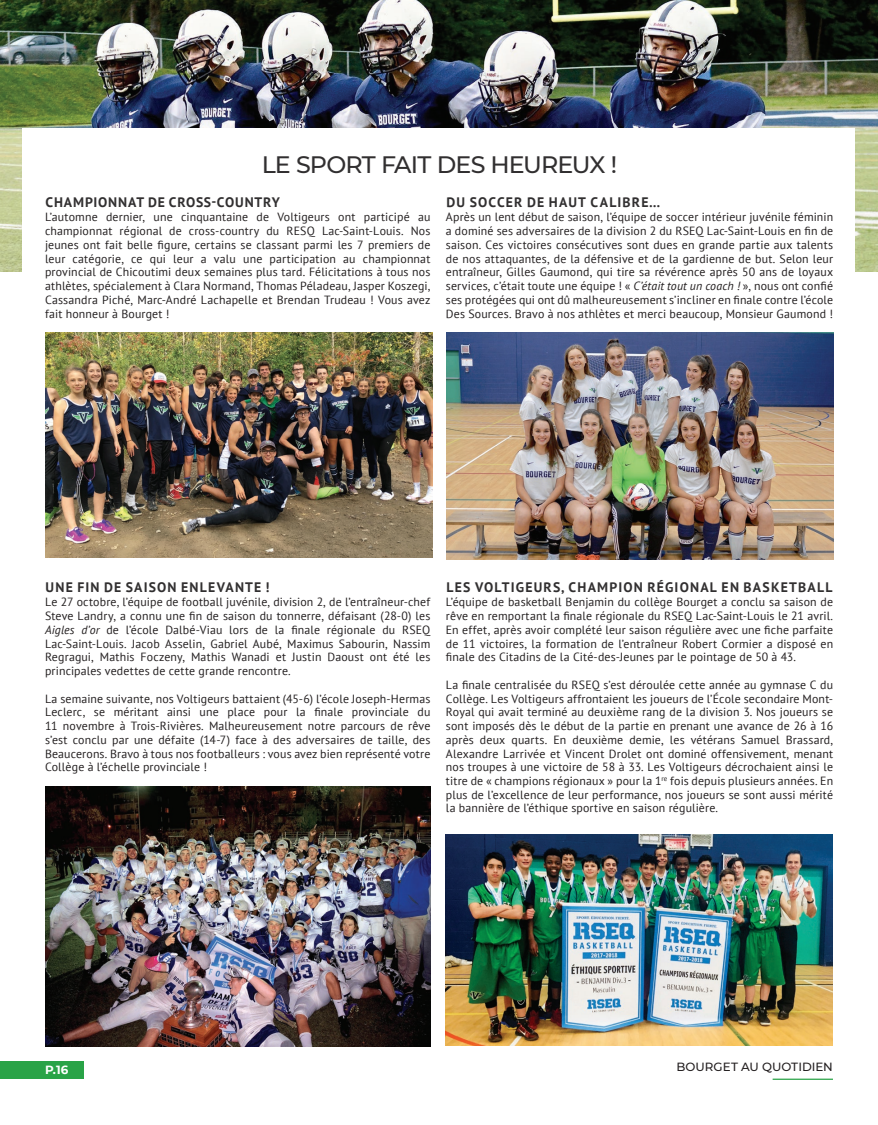
<style>
.page{position:relative;width:878px;height:1125px;background:#fff}
.page>*{position:absolute;margin:0;border:0;box-sizing:border-box;transform-origin:0 0}
.t1{font:500 23.75px "Montserrat";letter-spacing:-.035em;color:#312f30}
.t2{font:700 13.75px "PT Sans";letter-spacing:.085em;color:#312f30}
.t3{font:700 13.75px "PT Sans";letter-spacing:.06em;color:#312f30}
.t4{font:11.88px/13.8px "PT Sans";letter-spacing:.01em;color:#231f20;text-align:justify}
.t5{font:500 11.88px "Montserrat";color:#231f20}
.t6{font:700 11.88px "Montserrat";color:#fff}
.s1{font-style:italic}
</style>
<div class="page">
<hr style="left:772px;top:1079px;width:60px;height:1px;background:#29a347">
<div style="left:0;top:1061px;width:83px;height:18px;background:#29a347"></div>
<img style="left:0;top:0;width:878px;height:272px">
<div style="left:22px;top:129px;width:833px;height:193px;background:#fff"></div>
<img style="left:45px;top:333px;width:387px;height:225px">
<img style="left:45px;top:787px;width:386px;height:259px">
<img style="left:446px;top:332px;width:387px;height:227px">
<img style="left:445px;top:834px;width:387px;height:212px">
<h1 class="t1" style="left:262px;top:148px;width:357px">LE SPORT FAIT DES HEUREUX !</h1>
<p class="t3" style="left:46px;top:194px;width:236px">CHAMPIONNAT DE CROSS-COUNTRY</p>
<p class="t4" style="left:45px;top:210px;width:387px">L’automne dernier, une cinquantaine de Voltigeurs ont participé au championnat régional de cross-country du RESQ Lac-Saint-Louis. Nos jeunes ont fait belle figure, certains se classant parmi les 7 premiers de leur catégorie, ce qui leur a valu une participation au championnat provincial de Chicoutimi deux semaines plus tard. Félicitations à tous nos athlètes, spécialement à Clara Normand, Thomas Péladeau, Jasper Koszegi, Cassandra Piché, Marc-André Lachapelle et Brendan Trudeau ! Vous avez fait honneur à Bourget !</p>
<p class="t2" style="left:446px;top:194px;width:215px">DU SOCCER DE HAUT CALIBRE…</p>
<p class="t4" style="left:446px;top:210px;width:389px">Après un lent début de saison, l’équipe de soccer intérieur juvénile féminin a dominé ses adversaires de la division 2 du RSEQ Lac-Saint-Louis en fin de saison. Ces victoires consécutives sont dues en grande partie aux talents de nos attaquantes, de la défensive et de la gardienne de but. Selon leur entraîneur, Gilles Gaumond, qui tire sa révérence après 50 ans de loyaux services, c’était toute une équipe ! « <span class="s1">C’était tout un coach !</span> », nous ont confié ses protégées qui ont dû malheureusement s’incliner en finale contre l’école Des Sources. Bravo à nos athlètes et merci beaucoup, Monsieur Gaumond !</p>
<p class="t2" style="left:46px;top:579px;width:225px">UNE FIN DE SAISON ENLEVANTE !</p>
<p class="t4" style="left:45px;top:595px;width:387px">Le 27 octobre, l’équipe de football juvénile, division 2, de l’entraîneur-chef Steve Landry, a connu une fin de saison du tonnerre, défaisant (28-0) les <span class="s1">Aigles d’or</span> de l’école Dalbé-Viau lors de la finale régionale du RSEQ Lac-Saint-Louis. Jacob Asselin, Gabriel Aubé, Maximus Sabourin, Nassim Regragui, Mathis Foczeny, Mathis Wanadi et Justin Daoust ont été les principales vedettes de cette grande rencontre.</p>
<p class="t4" style="left:45px;top:691px;width:387px">La semaine suivante, nos Voltigeurs battaient (45-6) l’école Joseph-Hermas Leclerc, se méritant ainsi une place pour la finale provinciale du 11 novembre à Trois-Rivières. Malheureusement notre parcours de rêve s’est conclu par une défaite (14-7) face à des adversaires de taille, des Beaucerons. Bravo à tous nos footballeurs : vous avez bien représenté votre Collège à l’échelle provinciale !</p>
<p class="t2" style="left:446px;top:579px;width:387px">LES VOLTIGEURS, CHAMPION RÉGIONAL EN BASKETBALL</p>
<p class="t4" style="left:446px;top:595px;width:389px">L’équipe de basketball Benjamin du collège Bourget a conclu sa saison de rêve en remportant la finale régionale du RSEQ Lac-Saint-Louis le 21 avril.<br>En effet, après avoir complété leur saison régulière avec une fiche parfaite de 11 victoires, la formation de l’entraîneur Robert Cormier a disposé en finale des Citadins de la Cité-des-Jeunes par le pointage de 50 à 43.</p>
<p class="t4" style="left:446px;top:677px;width:389px">La finale centralisée du RSEQ s’est déroulée cette année au gymnase C du Collège. Les Voltigeurs affrontaient les joueurs de l’École secondaire Mont-Royal qui avait terminé au deuxième rang de la division 3. Nos joueurs se sont imposés dès le début de la partie en prenant une avance de 26 à 16 après deux quarts. En deuxième demie, les vétérans Samuel Brassard, Alexandre Larrivée et Vincent Drolet ont dominé offensivement, menant nos troupes à une victoire de 58 à 33. Les Voltigeurs décrochaient ainsi le titre de « champions régionaux » pour la 1<sup>re</sup> fois depuis plusieurs années. En plus de l’excellence de leur performance, nos joueurs se sont aussi mérité la bannière de l’éthique sportive en saison régulière.</p>
<p class="t6" style="left:45px;top:1062px;width:25px">P.16</p>
<p class="t5" style="left:676px;top:1058px;width:158px">BOURGET AU QUOTIDIEN</p>
</div>
